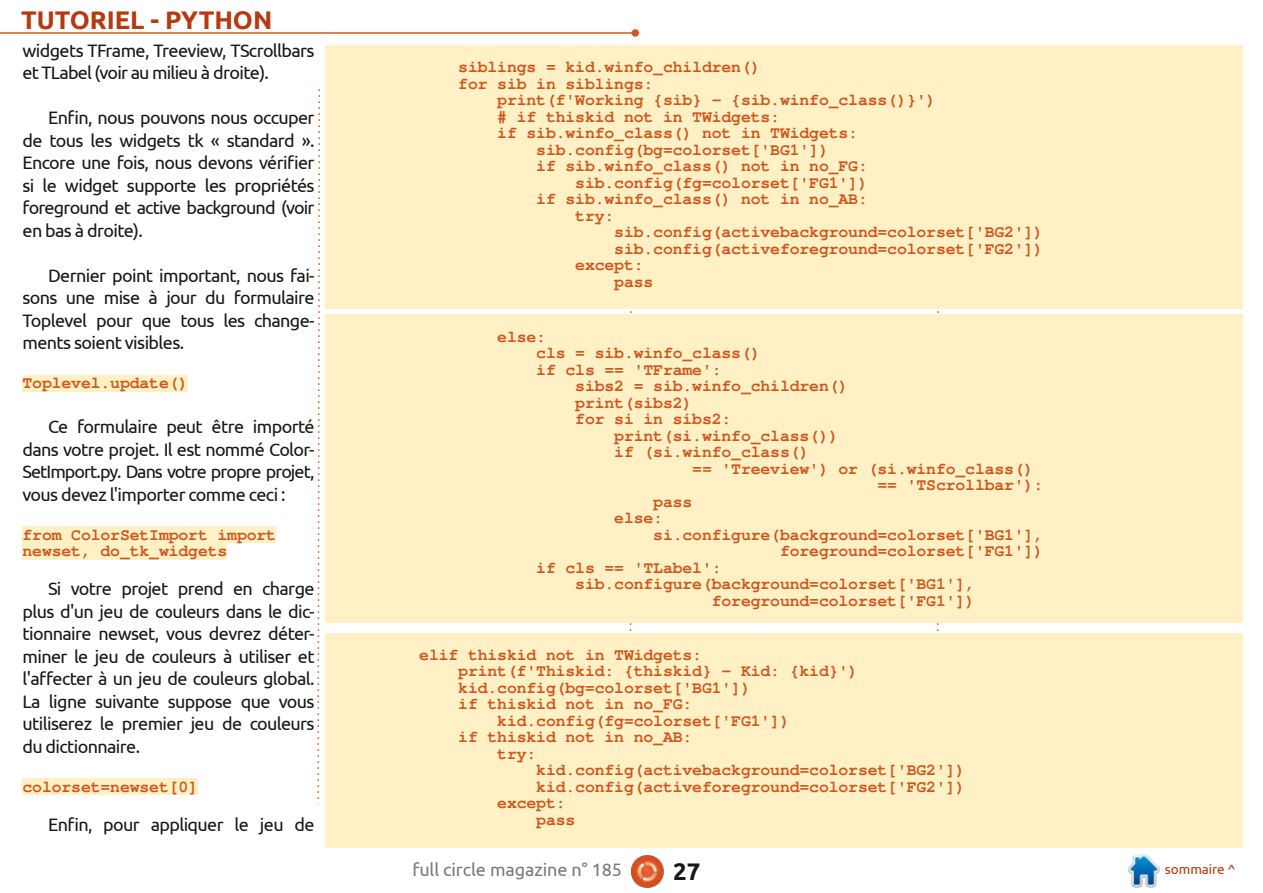
<style>
.page{position:relative;width:1263px;height:893px;background:#fff}
.page>*{position:absolute;margin:0;border:0;box-sizing:border-box;transform-origin:0 0}
.t1{font:700 25.5px "Ubuntu";color:#b53a10}
.t2{font:700 24px "Ubuntu";color:#181715}
.t3{font:18px/22.5px "Ubuntu";letter-spacing:-.035em;color:#181715;text-align:justify}
.t4{font:18px "Ubuntu";letter-spacing:-.005em;color:#79797f}
.t5{font:700 16.5px/16.5px "Free Mono";letter-spacing:-.01em;color:#cd581e}
.t6{font:13.5px "Ubuntu";letter-spacing:-.005em;color:#b53a10}
</style>
<div class="page">
<img style="left:631px;top:855px;width:33px;height:33px">
<img style="left:1128px;top:855px;width:32px;height:32px">
<hr style="left:0;top:32px;width:635px;height:2px;background:#cd581e">
<div style="left:631px;top:29px;width:8px;height:8px;background:#cd581e;border-radius:50%"></div>
<svg style="left:629px;top:308px;width:4px;height:323px"></svg>
<svg style="left:317px;top:89px;width:3px;height:715px"></svg>
<svg style="left:936px;top:308px;width:4px;height:323px"></svg>
<div style="left:22px;top:375px;width:166px;height:16px;background:#fff0c5"></div>
<div style="left:22px;top:526px;width:254px;height:17px;background:#fff0c5"></div>
<div style="left:22px;top:543px;width:205px;height:16px;background:#fff0c5"></div>
<div style="left:22px;top:778px;width:176px;height:17px;background:#fff0c5"></div>
<div style="left:325px;top:45px;width:918px;height:263px;background:#fff0c5"></div>
<div style="left:325px;top:315px;width:918px;height:308px;background:#fff0c5"></div>
<div style="left:325px;top:633px;width:918px;height:214px;background:#fff0c5"></div>
<h1 class="t1" style="left:21px;top:5px;width:253px">TUTORIEL - PYTHON</h1>
<p class="t3" style="left:22px;top:39px;width:294px">widgets TFrame, Treeview, TScrollbars et TLabel (voir au milieu à droite).</p>
<p class="t3" style="left:22px;top:106px;width:294px;text-indent:26px">Enfin, nous pouvons nous occuper de tous les widgets tk « standard ».<br>Encore une fois, nous devons vérifier si le widget supporte les propriétés foreground et active background (voir en bas à droite).</p>
<p class="t3" style="left:22px;top:264px;width:294px;text-indent:26px">Dernier point important, nous fai&shy;sons une mise à jour du formulaire Toplevel pour que tous les change&shy;ments soient visibles.</p>
<p class="t5" style="left:22px;top:375px;width:167px">Toplevel.update()</p>
<p class="t3" style="left:22px;top:415px;width:294px;text-indent:26px">Ce formulaire peut être importé dans votre projet. Il est nommé Color-SetImport.py. Dans votre propre projet, vous devez l'importer comme ceci :</p>
<p class="t5" style="left:22px;top:526px;width:255px">from ColorSetImport import newset, do_tk_widgets</p>
<p class="t3" style="left:22px;top:577px;width:294px;text-indent:26px">Si votre projet prend en charge plus d'un jeu de couleurs dans le dic&shy;tionnaire newset, vous devrez déter&shy;miner le jeu de couleurs à utiliser et l'affecter à un jeu de couleurs global.<br>La ligne suivante suppose que vous utiliserez le premier jeu de couleurs du dictionnaire.</p>
<p class="t5" style="left:22px;top:778px;width:177px">colorset=newset[0]</p>
<p class="t3" style="left:48px;top:813px;width:268px">Enfin, pour appliquer le jeu de</p>
<p class="t5" style="left:458px;top:59px;width:304px">siblings = kid.winfo_children() for sib in siblings:</p>
<p class="t5" style="left:497px;top:92px;width:440px">print(f'Working {sib} - {sib.winfo_class()}')</p>
<p class="t5" style="left:497px;top:108px;width:284px"># if thiskid not in TWidgets:</p>
<p class="t5" style="left:497px;top:125px;width:362px">if sib.winfo_class() not in TWidgets:</p>
<p class="t5" style="left:536px;top:141px;width:294px">sib.config(bg=colorset['BG1'])</p>
<p class="t5" style="left:536px;top:158px;width:333px">if sib.winfo_class() not in no_FG:</p>
<p class="t5" style="left:575px;top:174px;width:294px">sib.config(fg=colorset['FG1'])</p>
<p class="t5" style="left:536px;top:191px;width:333px">if sib.winfo_class() not in no_AB:</p>
<p class="t5" style="left:575px;top:207px;width:41px">try:</p>
<p class="t5" style="left:614px;top:224px;width:431px">sib.config(activebackground=colorset['BG2'])</p>
<p class="t5" style="left:614px;top:240px;width:431px">sib.config(activeforeground=colorset['FG2'])</p>
<p class="t5" style="left:575px;top:257px;width:70px">except:</p>
<p class="t5" style="left:614px;top:273px;width:41px">pass</p>
<p class="t5" style="left:536px;top:328px;width:226px;text-indent:-39px">else:<br>cls = sib.winfo_class() if cls == 'TFrame':</p>
<p class="t5" style="left:575px;top:378px;width:275px">sibs2 = sib.winfo_children() print(sibs2)<br>for si in sibs2:</p>
<p class="t5" style="left:614px;top:427px;width:226px">print(si.winfo_class())</p>
<p class="t5" style="left:614px;top:444px;width:197px">if (si.winfo_class()</p>
<p class="t5" style="left:692px;top:460px;width:343px">== 'Treeview') or (si.winfo_class()</p>
<p class="t5" style="left:877px;top:477px;width:167px">== 'TScrollbar'):</p>
<p class="t5" style="left:653px;top:493px;width:41px">pass</p>
<p class="t5" style="left:614px;top:510px;width:50px">else:</p>
<p class="t5" style="left:653px;top:526px;width:392px">si.configure(background=colorset['BG1'],</p>
<p class="t5" style="left:780px;top:543px;width:265px">foreground=colorset['FG1'])</p>
<p class="t5" style="left:536px;top:559px;width:187px">if cls == 'TLabel':</p>
<p class="t5" style="left:575px;top:576px;width:401px">sib.configure(background=colorset['BG1'],</p>
<p class="t5" style="left:712px;top:592px;width:265px">foreground=colorset['FG1'])</p>
<p class="t5" style="left:419px;top:646px;width:284px">elif thiskid not in TWidgets:</p>
<p class="t5" style="left:458px;top:663px;width:401px">print(f'Thiskid: {thiskid} - Kid: {kid}')</p>
<p class="t5" style="left:458px;top:679px;width:294px">kid.config(bg=colorset['BG1'])</p>
<p class="t5" style="left:458px;top:696px;width:236px">if thiskid not in no_FG:</p>
<p class="t5" style="left:497px;top:712px;width:294px">kid.config(fg=colorset['FG1'])</p>
<p class="t5" style="left:458px;top:729px;width:236px">if thiskid not in no_AB:</p>
<p class="t5" style="left:497px;top:745px;width:41px">try:</p>
<p class="t5" style="left:536px;top:762px;width:431px">kid.config(activebackground=colorset['BG2'])</p>
<p class="t5" style="left:536px;top:778px;width:431px">kid.config(activeforeground=colorset['FG2'])</p>
<p class="t5" style="left:497px;top:795px;width:70px">except:</p>
<p class="t5" style="left:536px;top:811px;width:41px">pass</p>
<p class="t4" style="left:412px;top:859px;width:211px">full circle magazine n° 185</p>
<h2 class="t2" style="left:673px;top:857px;width:29px">27</h2>
<p class="t6" style="left:1165px;top:861px;width:72px">sommaire ^</p>
</div>
